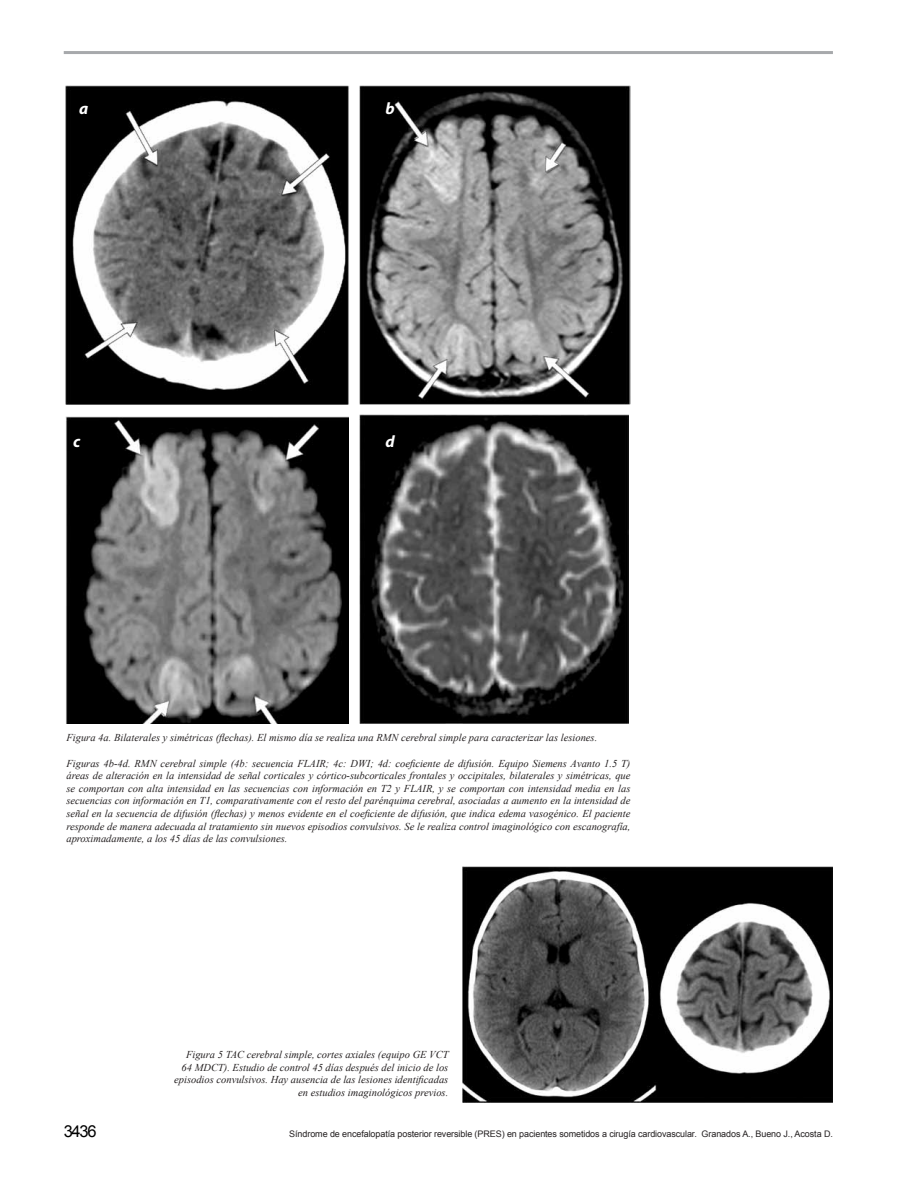
<style>
.page{position:relative;width:918px;height:1188px;background:#fff}
.page>*{position:absolute;margin:0;border:0;box-sizing:border-box;transform-origin:0 0}
.t1{font:16.5px "Arial";color:#000}
.t2{font:italic 700 16.5px "Myriad Pro";color:#fff}
.t3{font:italic 10.5px/12.6px "Times New Roman";color:#231f20;text-align:right}
.t4{font:9px "Arial";letter-spacing:-.01em;color:#231f20}
</style>
<div class="page">
<hr style="left:64px;top:51px;width:769px;height:3px;background:#a7a9ac">
<img style="left:463px;top:867px;width:370px;height:236px">
<img style="left:65px;top:85px;width:284px;height:319px">
<img style="left:359px;top:85px;width:271px;height:319px">
<img style="left:65px;top:416px;width:283px;height:308px">
<img style="left:359px;top:414px;width:269px;height:310px">
<h1 class="t2" style="left:79px;top:97px;width:11px">a</h1>
<h1 class="t2" style="left:385px;top:97px;width:11px">b</h1>
<h1 class="t2" style="left:73px;top:431px;width:9px">c</h1>
<h1 class="t2" style="left:385px;top:431px;width:11px">d</h1>
<p class="t3" style="left:66px;top:731px;width:532px">Figura 4a. Bilaterales y simétricas (flechas). El mismo día se realiza una RMN cerebral simple para caracterizar las lesiones.</p>
<p class="t3" style="left:66px;top:757px;width:566px;text-align:justify">Figuras 4b-4d. RMN cerebral simple (4b: secuencia FLAIR; 4c: DWI; 4d: coeficiente de difusión. Equipo Siemens Avanto 1.5 T) áreas de alteración en la intensidad de señal corticales y córtico-subcorticales frontales y occipitales, bilaterales y simétricas, que se comportan con alta intensidad en las secuencias con información en T2 y FLAIR, y se comportan con intensidad media en las secuencias con información en T1, comparativamente con el resto del parénquima cerebral, asociadas a aumento en la intensidad de señal en la secuencia de difusión (flechas) y menos evidente en el coeficiente de difusión, que indica edema vasogénico. El paciente responde de manera adecuada al tratamiento sin nuevos episodios convulsivos. Se le realiza control imaginológico con escanografía, aproximadamente, a los 45 días de las convulsiones.</p>
<p class="t3" style="left:174px;top:1048px;width:276px">Figura 5 TAC cerebral simple, cortes axiales (equipo GE VCT 64 MDCT). Estudio de control 45 días después del inicio de los episodios convulsivos. Hay ausencia de las lesiones identificadas en estudios imaginológicos previos.</p>
<h1 class="t1" style="left:64px;top:1120px;width:34px">3436</h1>
<p class="t4" style="left:289px;top:1128px;width:196px">Síndrome de encefalopatía posterior reversible (PRES</p>
<p class="t4" style="left:502px;top:1128px;width:333px">) en pacientes sometidos a cirugía cardiovascular. Granados A., Bueno J., Acosta D.</p>
</div>
